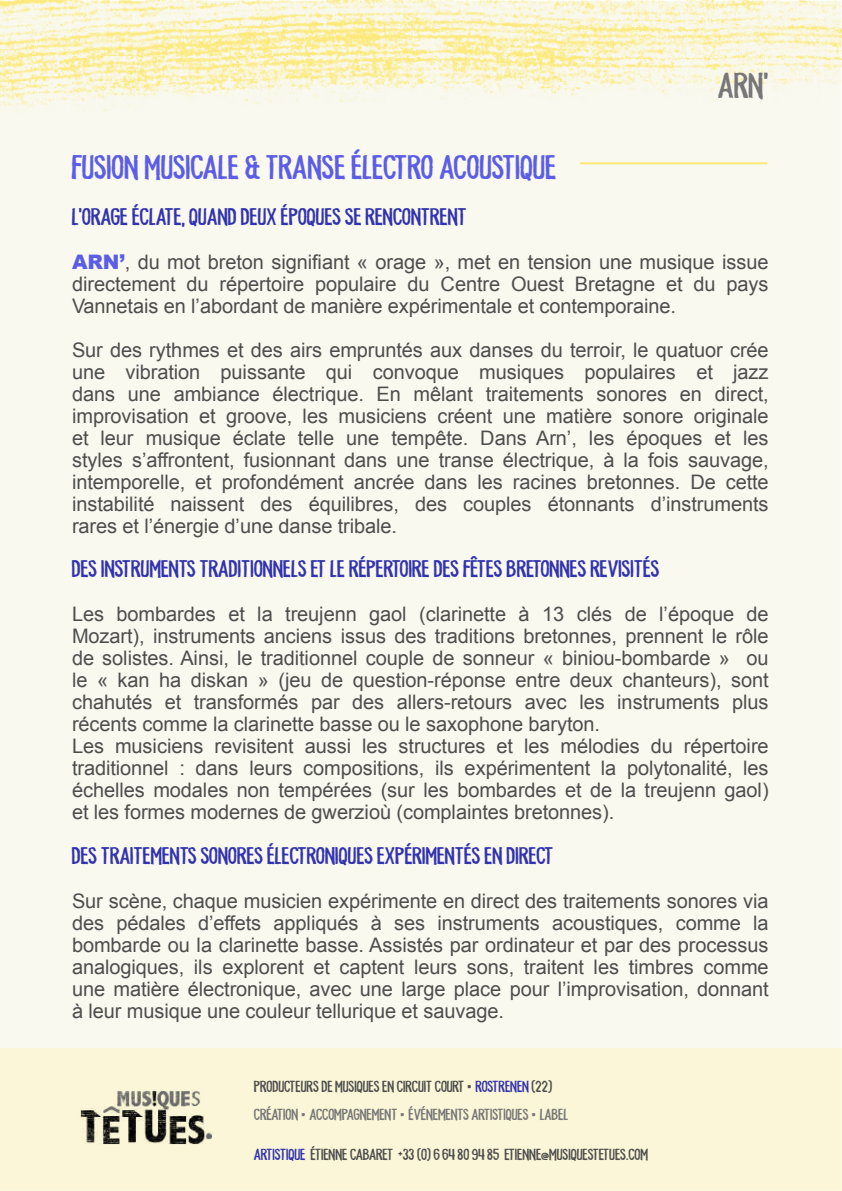
<style>
.page{position:relative;width:842px;height:1191px;background:#fff}
.page>*{position:absolute;margin:0;border:0;box-sizing:border-box;transform-origin:0 0}
.t1{font:36px "Memorial Lane";color:#777}
.t2{font:34px "Memorial Lane";letter-spacing:-.005em;color:#5c5de7}
.t3{font:24px "Memorial Lane";letter-spacing:-.005em;color:#3233af}
.t4{font:20px/22px "Arial";letter-spacing:-.005em;color:#4e4e4d;text-align:justify}
.t5{font:16px/27.6px "Memorial Lane";letter-spacing:-.005em;color:#777}
.t6{font:16px "Memorial Lane";letter-spacing:-.005em;color:#4e4e4d}
.s1{font-weight:900;color:#5c5de7}
.s2{color:#4e4e4d}
.s3{color:#3233af}
</style>
<div class="page">
<div style="left:0;top:1px;width:841px;height:1189px;background:#f9f9f0"></div>
<img style="left:0;top:0;width:842px;height:112px">
<hr style="left:72px;top:162px;width:695px;height:2px;background:#fce973">
<div style="left:72px;top:149px;width:508px;height:40px;background:#f9f9f0"></div>
<img style="left:76px;top:1083px;width:142px;height:67px">
<h2 class="t2" style="left:72px;top:149px;width:486px">FUSION MUSICALE &amp; TRANSE ÉLECTRO ACOUSTIQUE</h2>
<h1 class="t1" style="left:718px;top:66px;width:53px">ARN’</h1>
<p class="t3" style="left:72px;top:204px;width:397px">L’ORAGE ÉCLATE, QUAND DEUX ÉPOQUES SE RENCONTRENT</p>
<p class="t4" style="left:72px;top:251px;width:698px"><span class="s1">ARN’</span>, du mot breton signifiant « orage », met en tension une musique issue directement du répertoire populaire du Centre Ouest Bretagne et du pays Vannetais en l’abordant de manière expérimentale et contemporaine.</p>
<p class="t4" style="left:72px;top:339px;width:698px">Sur des rythmes et des airs empruntés aux danses du terroir, le quatuor crée une vibration puissante qui convoque musiques populaires et jazz dans une ambiance électrique. En mêlant traitements sonores en direct, improvisation et groove, les musiciens créent une matière sonore originale et leur musique éclate telle une tempête. Dans Arn’, les époques et les styles s’affrontent, fusionnant dans une transe électrique, à la fois sauvage, intemporelle, et profondément ancrée dans les racines bretonnes. De cette instabilité naissent des équilibres, des couples étonnants d’instruments rares et l’énergie d’une danse tribale.</p>
<p class="t3" style="left:72px;top:556px;width:589px">DES INSTRUMENTS TRADITIONNELS ET LE RÉPERTOIRE DES FÊTES BRETONNES REVISITÉS</p>
<p class="t4" style="left:72px;top:603px;width:698px;text-align:left">Les bombardes et la treujenn gaol (clarinette à 13 clés de l’époque de Mozart), instruments anciens issus des traditions bretonnes, prennent le rôle de solistes. Ainsi, le traditionnel couple de sonneur « biniou-bombarde » ou le « kan ha diskan » (jeu de question-réponse entre deux chanteurs), sont chahutés et transformés par des allers-retours avec les instruments plus récents comme la clarinette basse ou le saxophone baryton.<br>Les musiciens revisitent aussi les structures et les mélodies du répertoire traditionnel : dans leurs compositions, ils expérimentent la polytonalité, les échelles modales non tempérées (sur les bombardes et de la treujenn gaol) et les formes modernes de gwerzioù (complaintes bretonnes).</p>
<p class="t3" style="left:72px;top:842px;width:483px">DES TRAITEMENTS SONORES ÉLECTRONIQUES EXPÉRIMENTÉS EN DIRECT</p>
<p class="t4" style="left:72px;top:889px;width:698px">Sur scène, chaque musicien expérimente en direct des traitements sonores via des pédales d’effets appliqués à ses instruments acoustiques, comme la bombarde ou la clarinette basse. Assistés par ordinateur et par des processus analogiques, ils explorent et captent leurs sons, traitent les timbres comme une matière électronique, avec une large place pour l’improvisation, donnant à leur musique une couleur tellurique et sauvage.</p>
<p class="t5" style="left:254px;top:1073px;width:316px"><span class="s2">PRODUCTEURS DE MUSIQUES EN CIRCUIT COURT •</span><span class="s3">ROSTRENEN</span> <span class="s2">(22)<br></span>CRÉATION •ACCOMPAGNEMENT •ÉVÉNEMENTS ARTISTIQUES •LABEL</p>
<p class="t6" style="left:254px;top:1145px;width:396px"><span class="s3">ARTISTIQUE</span> ÉTIENNE CABARET +33 (0)6 64 80 94 85 ETIENNE@MUSIQUESTETUES.COM</p>
</div>
